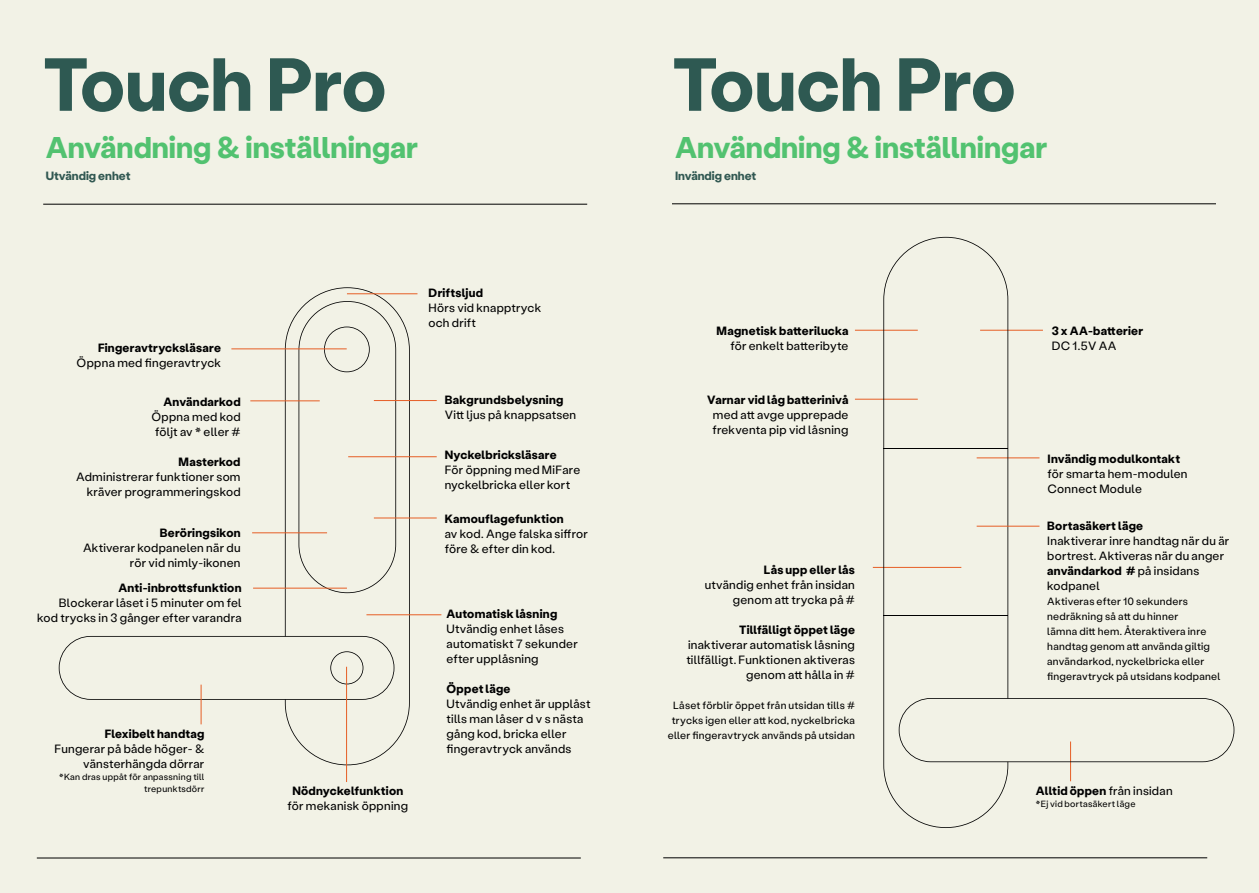
<style>
.page{position:relative;width:1259px;height:893px;background:#fff}
.page>*{position:absolute;margin:0;border:0;box-sizing:border-box;transform-origin:0 0}
.t1{font:700 75px "Stabil Grotesk";color:#2e5952}
.t2{font:700 30px "Stabil Grotesk";color:#52c270}
.t3{font:12px/15px "Stabil Grotesk";letter-spacing:.02em;color:#000}
.t4{font:700 12px "Stabil Grotesk";letter-spacing:.02em;color:#000}
.t5{font:700 12px "Stabil Grotesk";color:#315852}
.t6{font:10.5px/15px "Stabil Grotesk";letter-spacing:.025em;color:#000}
.t7{font:9px/12px "Stabil Grotesk";letter-spacing:.03em;color:#000;text-align:right}
.s1{font-weight:700}
.s2{font-weight:400}
</style>
<div class="page">
<div style="left:0;top:0;width:629px;height:893px;background:#f2f2e6"></div>
<hr style="left:43px;top:204px;width:544px;height:1px;background:#000">
<hr style="left:37px;top:858px;width:544px;height:1px;background:#000">
<div style="left:629px;top:0;width:629px;height:893px;background:#f2f2e6"></div>
<svg style="left:285px;top:287px;width:125px;height:478px"></svg>
<svg style="left:59px;top:636px;width:335px;height:64px"></svg>
<svg style="left:298px;top:301px;width:98px;height:292px"></svg>
<hr style="left:672px;top:204px;width:544px;height:1px;background:#000">
<hr style="left:663px;top:857px;width:544px;height:1px;background:#000">
<hr style="left:346px;top:667px;width:1px;height:115px;background:#e65e25">
<hr style="left:231px;top:348px;width:116px;height:1px;background:#e65e25">
<hr style="left:250px;top:400px;width:70px;height:1px;background:#e65e25">
<hr style="left:374px;top:518px;width:63px;height:1px;background:#e65e25">
<hr style="left:366px;top:614px;width:75px;height:1px;background:#e65e25">
<hr style="left:253px;top:588px;width:94px;height:1px;background:#e65e25">
<hr style="left:347px;top:293px;width:70px;height:1px;background:#e65e25">
<hr style="left:201px;top:685px;width:1px;height:39px;background:#e65e25">
<hr style="left:374px;top:400px;width:63px;height:1px;background:#e65e25">
<hr style="left:976px;top:457px;width:63px;height:1px;background:#e65e25">
<hr style="left:873px;top:567px;width:88px;height:1px;background:#e65e25">
<hr style="left:980px;top:330px;width:63px;height:1px;background:#e65e25">
<hr style="left:855px;top:330px;width:62px;height:1px;background:#e65e25">
<hr style="left:1070px;top:741px;width:1px;height:40px;background:#e65e25">
<hr style="left:855px;top:399px;width:62px;height:1px;background:#e65e25">
<hr style="left:348px;top:456px;width:89px;height:1px;background:#e65e25">
<hr style="left:252px;top:532px;width:75px;height:1px;background:#e65e25">
<svg style="left:883px;top:237px;width:125px;height:591px"></svg>
<hr style="left:883px;top:448px;width:125px;height:1px;background:#000">
<hr style="left:883px;top:615px;width:125px;height:1px;background:#000">
<svg style="left:898px;top:698px;width:336px;height:64px"></svg>
<hr style="left:976px;top:526px;width:63px;height:1px;background:#e65e25">
<h1 class="t1" style="left:43px;top:33px;width:345px">Touch Pro</h1>
<h2 class="t2" style="left:46px;top:126px;width:374px">Användning &amp; inställningar</h2>
<p class="t5" style="left:46px;top:168px;width:86px">Utvändig enhet</p>
<p class="t4" style="left:98px;top:339px;width:124px">Fingeravtrycksläsare</p>
<p class="t3" style="left:77px;top:354px;width:146px">Öppna med fingeravtryck</p>
<p class="t4" style="left:164px;top:393px;width:79px">Användarkod</p>
<p class="t3" style="left:151px;top:409px;width:91px;text-align:center">Öppna med kod följt av * eller #</p>
<p class="t4" style="left:179px;top:453px;width:63px">Masterkod</p>
<p class="t3" style="left:76px;top:469px;width:166px;text-align:right">Administrerar funktioner som kräver programmeringskod</p>
<p class="t4" style="left:160px;top:524px;width:82px">Beröringsikon</p>
<p class="t3" style="left:83px;top:539px;width:159px;text-align:right">Aktiverar kodpanelen när du rör vid nimly-ikonen</p>
<p class="t4" style="left:118px;top:580px;width:125px">Anti-inbrottsfunktion</p>
<p class="t3" style="left:37px;top:595px;width:206px;text-align:right">Blockerar låset i 5 minuter om fel kod trycks in 3 gånger efter varandra</p>
<p class="t4" style="left:105px;top:725px;width:101px">Flexibelt handtag</p>
<p class="t3" style="left:55px;top:740px;width:151px;text-align:right">Fungerar på både höger- &amp; vänsterhängda dörrar</p>
<p class="t7" style="left:59px;top:770px;width:147px">*Kan dras uppåt för anpassning till trepunktsdörr</p>
<p class="t4" style="left:428px;top:285px;width:56px">Driftsljud</p>
<p class="t3" style="left:428px;top:300px;width:114px">Hörs vid knapptryck och drift</p>
<p class="t4" style="left:292px;top:782px;width:112px">Nödnyckelfunktion</p>
<p class="t3" style="left:287px;top:797px;width:122px">för mekanisk öppning</p>
<p class="t4" style="left:445px;top:391px;width:120px">Bakgrundsbelysning</p>
<p class="t3" style="left:445px;top:406px;width:133px">Vitt ljus på knappsatsen</p>
<p class="t4" style="left:445px;top:446px;width:113px">Nyckelbricksläsare</p>
<p class="t3" style="left:445px;top:462px;width:137px">För öppning med MiFare nyckelbricka eller kort</p>
<p class="t4" style="left:445px;top:510px;width:120px">Kamouflagefunktion</p>
<p class="t3" style="left:445px;top:525px;width:145px">av kod. Ange falska siffror före &amp; efter din kod.</p>
<p class="t4" style="left:446px;top:605px;width:112px">Automatisk låsning</p>
<p class="t3" style="left:446px;top:620px;width:133px">Utvändig enhet låses automatiskt 7 sekunder efter upplåsning</p>
<p class="t4" style="left:446px;top:680px;width:65px">Öppet läge</p>
<p class="t3" style="left:446px;top:695px;width:145px">Utvändig enhet är upplåst tills man låser d v s nästa gång kod, bricka eller fingeravtryck används</p>
<h1 class="t1" style="left:672px;top:33px;width:345px">Touch Pro</h1>
<h2 class="t2" style="left:675px;top:126px;width:374px">Användning &amp; inställningar</h2>
<p class="t5" style="left:675px;top:168px;width:83px">Invändig enhet</p>
<p class="t4" style="left:716px;top:323px;width:133px">Magnetisk batterilucka</p>
<p class="t3" style="left:730px;top:338px;width:120px">för enkelt batteribyte</p>
<p class="t4" style="left:707px;top:392px;width:143px">Varnar vid låg batterinivå</p>
<p class="t3" style="left:712px;top:407px;width:137px">med att avge upprepade frekventa pip vid låsning</p>
<p class="t4" style="left:764px;top:561px;width:92px">Lås upp eller lås</p>
<p class="t3" style="left:705px;top:576px;width:152px;text-align:right">utvändig enhet från insidan genom att trycka på #</p>
<p class="t4" style="left:739px;top:621px;width:117px">Tillfälligt öppet läge</p>
<p class="t3" style="left:686px;top:636px;width:170px;text-align:right">inaktiverar automatisk låsning tillfälligt. Funktionen aktiveras genom att hålla in #</p>
<p class="t6" style="left:668px;top:697px;width:189px;text-align:center">Låset förblir öppet från utsidan tills # trycks igen eller att kod, nyckelbricka eller fingeravtryck används på utsidan</p>
<p class="t4" style="left:1051px;top:323px;width:93px">3 x AA-batterier</p>
<p class="t3" style="left:1051px;top:338px;width:66px">DC 1.5V AA</p>
<p class="t4" style="left:1047px;top:450px;width:134px">Invändig modulkontakt</p>
<p class="t3" style="left:1047px;top:465px;width:141px">för smarta hem-modulen<br>Connect Module</p>
<p class="t4" style="left:1047px;top:517px;width:97px">Bortasäkert läge</p>
<p class="t3" style="left:1047px;top:532px;width:183px">Inaktiverar inre handtag när du är bortrest. Aktiveras när du anger <span class="s1">användarkod #</span> på insidans kodpanel</p>
<p class="t6" style="left:1047px;top:593px;width:175px">Aktiveras efter 10 sekunders nedräkning så att du hinner<br>lämna ditt hem. Återaktivera inre handtag genom att använda giltig användarkod, nyckelbricka eller fingeravtryck på utsidans kodpanel</p>
<p class="t4" style="left:1036px;top:782px;width:138px">Alltid öppen <span class="s2">från insidan</span></p>
<p class="t7" style="left:1036px;top:797px;width:101px">*Ej vid bortasäkert läge</p>
</div>
